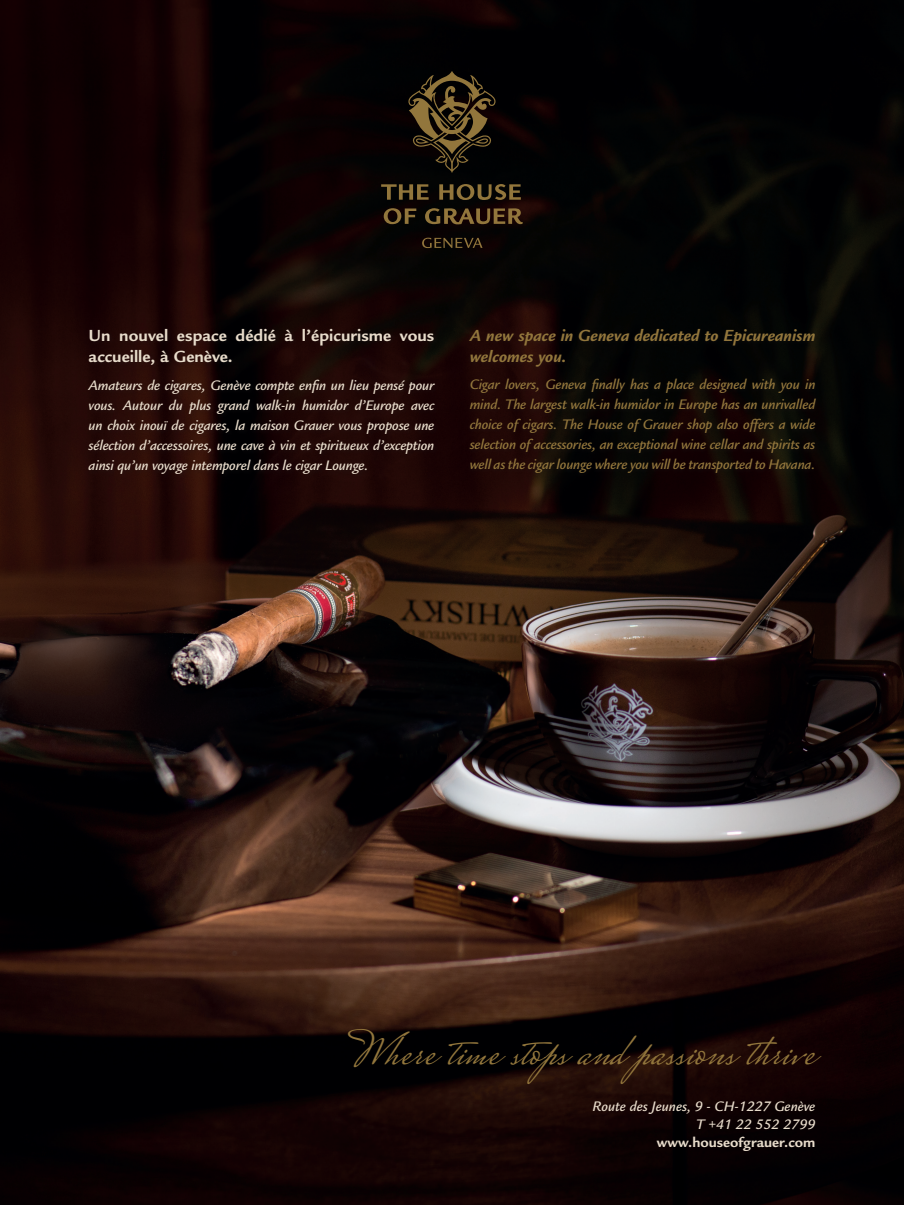
<style>
.page{position:relative;width:904px;height:1205px;background:#fff}
.page>*{position:absolute;margin:0;border:0;box-sizing:border-box;transform-origin:0 0}
.t1{font:47.5px "Mrs Saint Delafield";letter-spacing:.01em;color:#92763c}
.t2{font:700 17.5px/21px "Legacy Sans Std";letter-spacing:.005em;color:#e8dccb}
.t3{font:italic 700 17.5px/21px "Legacy Sans Std";color:#92763c}
.t4{font:italic 500 15px/20px "Legacy Sans Std";letter-spacing:-.01em;color:#e8dccb;text-align:justify}
.t5{font:italic 500 15px/20px "Legacy Sans Std";letter-spacing:-.01em;color:#92763c;text-align:justify}
.t6{font:700 15px "Legacy Sans Std";color:#e8dccb}
</style>
<div class="page">
<img style="left:0;top:0;width:904px;height:1205px">
<div style="left:88px;top:327px;width:353px;height:153px;background:#231f20;opacity:.3"></div>
<div style="left:466px;top:327px;width:353px;height:152px;background:#231f20;opacity:.3"></div>
<svg style="left:381px;top:184px;width:47px;height:16px"></svg>
<svg style="left:425px;top:208px;width:98px;height:16px;background:#4c381d"></svg>
<svg style="left:422px;top:238px;width:60px;height:10px"></svg>
<svg style="left:439px;top:184px;width:82px;height:16px"></svg>
<svg style="left:384px;top:208px;width:32px;height:16px"></svg>
<svg style="left:408px;top:71px;width:87px;height:102px;background:#302614"></svg>
<p class="t2" style="left:89px;top:325px;width:347px">Un nouvel espace dédié à l’épicurisme vous accueille, à Genève.</p>
<p class="t4" style="left:89px;top:375px;width:347px">Amateurs de cigares, Genève compte enfin un lieu pensé pour vous. Autour du plus grand walk-in humidor d’Europe avec un choix inouï de cigares, la maison Grauer vous propose une sélection d’accessoires, une cave à vin et spiritueux d’exception ainsi qu’un voyage intemporel dans le cigar Lounge.</p>
<p class="t3" style="left:469px;top:325px;width:347px">A new space in Geneva dedicated to Epicureanism welcomes you.</p>
<p class="t5" style="left:469px;top:374px;width:347px">Cigar lovers, Geneva finally has a place designed with you in mind. The largest walk-in humidor in Europe has an unrivalled choice of cigars. The House of Grauer shop also offers a wide selection of accessories, an exceptional wine cellar and spirits as well as the cigar lounge where you will be transported to Havana.</p>
<h1 class="t1" style="left:351px;top:1020px;width:465px">Where time stops and passions thrive</h1>
<p class="t4" style="left:592px;top:1097px;width:224px;line-height:18px;text-align:right">Route des Jeunes, 9 - CH-1227 Genève<br>T +41 22 552 2799</p>
<p class="t6" style="left:657px;top:1133px;width:160px">www.houseofgrauer.com</p>
</div>
